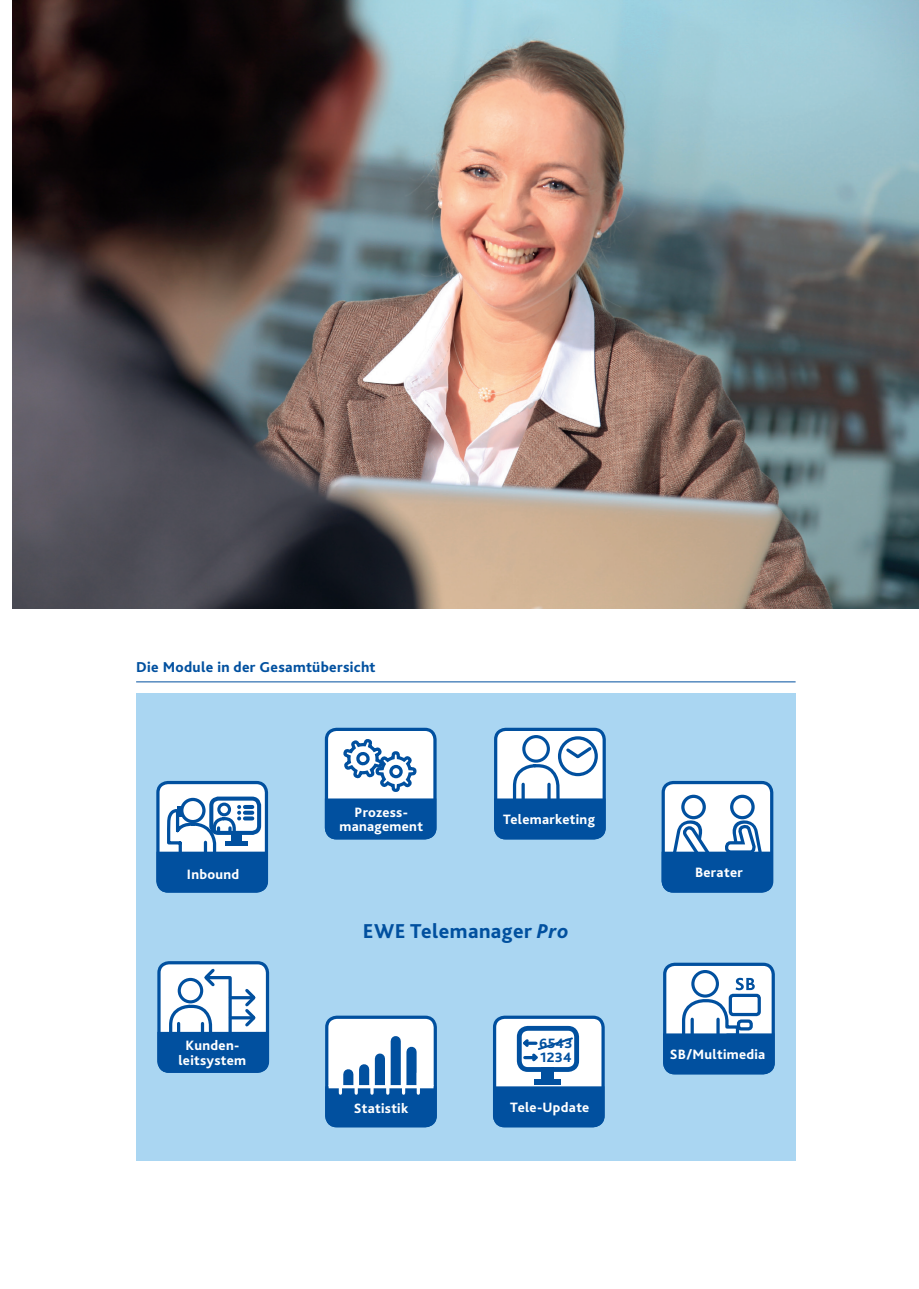
<style>
.page{position:relative;width:919px;height:1289px;background:#fff}
.page>*{position:absolute;margin:0;border:0;box-sizing:border-box;transform-origin:0 0}
.t1{font:800 21px "Bliss 2";letter-spacing:.02em;color:#01509f}
.t2{font:800 15px "Bliss 2";letter-spacing:.02em;color:#01509f}
.t3{font:800 14.1px/14.1px "Bliss 2";letter-spacing:.02em;color:#fff;text-align:center}
.t4{font:800 14.1px "Bliss 2";letter-spacing:.02em;color:#01509f}
.s1{font-style:italic}
</style>
<div class="page">
<div style="left:136px;top:693px;width:659px;height:468px;background:#aad6f2"></div>
<img style="left:13px;top:0;width:905px;height:608px">
<div style="left:664px;top:964px;width:109px;height:108px;background:#fff;border-radius:10px"></div>
<svg style="left:706px;top:997px;width:22px;height:78px"></svg>
<div style="left:691px;top:970px;width:28px;height:27px;border:3px solid #01509f;border-radius:50%"></div>
<hr style="left:716px;top:1019px;width:3px;height:19px;background:#01509f">
<div style="left:663px;top:782px;width:108px;height:109px;background:#fff;border-radius:10px"></div>
<div style="left:661px;top:781px;width:112px;height:111px;border:3px solid #01509f;border-radius:10px"></div>
<svg style="left:682px;top:796px;width:22px;height:21px"></svg>
<div style="left:681px;top:794px;width:24px;height:25px;border:3px solid #01509f;border-radius:50%"></div>
<svg style="left:731px;top:796px;width:22px;height:21px"></svg>
<div style="left:730px;top:794px;width:24px;height:25px;border:3px solid #01509f;border-radius:50%"></div>
<svg style="left:603px;top:962px;width:103px;height:122px"></svg>
<svg style="left:728px;top:818px;width:68px;height:343px"></svg>
<svg style="left:661px;top:806px;width:113px;height:87px"></svg>
<div style="left:495px;top:729px;width:109px;height:108px;background:#fff;border-radius:10px"></div>
<div style="left:494px;top:727px;width:111px;height:112px;border:3px solid #01509f;border-radius:10px"></div>
<div style="left:513px;top:764px;width:46px;height:58px;background:#fff;border:3px solid #01509f;border-radius:20px"></div>
<svg style="left:494px;top:797px;width:112px;height:43px;background:#0b57a3"></svg>
<div style="left:522px;top:735px;width:28px;height:27px;border:3px solid #01509f;border-radius:50%"></div>
<hr style="left:521px;top:784px;width:3px;height:20px;background:#01509f">
<hr style="left:547px;top:784px;width:3px;height:20px;background:#01509f">
<div style="left:558px;top:736px;width:39px;height:40px;border:3px solid #01509f;border-radius:50%"></div>
<svg style="left:563px;top:744px;width:31px;height:17px"></svg>
<div style="left:494px;top:1017px;width:109px;height:108px;background:#fff;border-radius:10px"></div>
<div style="left:493px;top:1015px;width:111px;height:112px;border:3px solid #01509f;border-radius:10px"></div>
<svg style="left:493px;top:1084px;width:112px;height:44px;background:#105ba5"></svg>
<div style="left:517px;top:1025px;width:62px;height:46px;border:5px solid #01509f;border-radius:9px"></div>
<div style="left:541px;top:1067px;width:13px;height:12px;background:#01509f"></div>
<div style="left:534px;top:1079px;width:27px;height:5px;background:#01509f"></div>
<svg style="left:520px;top:1035px;width:54px;height:29px"></svg>
<div style="left:158px;top:782px;width:108px;height:109px;background:#fff;border-radius:10px"></div>
<div style="left:156px;top:781px;width:112px;height:111px;border:3px solid #01509f;border-radius:10px"></div>
<div style="left:180px;top:797px;width:25px;height:26px;border:3px solid #01509f;border-radius:50%"></div>
<div style="left:217px;top:802px;width:14px;height:14px;border:3px solid #01509f;border-radius:50%"></div>
<div style="left:209px;top:796px;width:52px;height:39px;border:4px solid #01509f;border-radius:7px"></div>
<svg style="left:156px;top:805px;width:113px;height:88px"></svg>
<div style="left:157px;top:961px;width:112px;height:111px;border:3px solid #01509f;border-radius:10px"></div>
<svg style="left:157px;top:965px;width:113px;height:108px;background:#80a7cf"></svg>
<svg style="left:228px;top:977px;width:4px;height:58px"></svg>
<hr style="left:136px;top:681px;width:659px;height:1px;background:#01509f">
<svg style="left:324px;top:727px;width:113px;height:113px;background:#7ba4cd"></svg>
<div style="left:327px;top:1017px;width:108px;height:108px;background:#fff;border-radius:10px"></div>
<div style="left:325px;top:1015px;width:112px;height:112px;border:3px solid #01509f;border-radius:10px"></div>
<svg style="left:325px;top:1084px;width:112px;height:44px;background:#0a57a3"></svg>
<hr style="left:339px;top:1073px;width:3px;height:20px;background:#fff">
<div style="left:343px;top:1074px;width:10px;height:20px;background:#01509f"></div>
<div style="left:359px;top:1069px;width:10px;height:25px;background:#01509f"></div>
<div style="left:375px;top:1058px;width:10px;height:36px;background:#01509f"></div>
<div style="left:390px;top:1041px;width:11px;height:53px;background:#01509f"></div>
<div style="left:406px;top:1051px;width:10px;height:43px;background:#01509f"></div>
<hr style="left:354px;top:1073px;width:4px;height:20px;background:#fff">
<hr style="left:370px;top:1073px;width:3px;height:20px;background:#fff">
<hr style="left:386px;top:1073px;width:3px;height:20px;background:#fff">
<hr style="left:402px;top:1073px;width:3px;height:20px;background:#fff">
<hr style="left:328px;top:1085px;width:105px;height:3px;background:#fff">
<svg style="left:416px;top:1073px;width:4px;height:20px"></svg>
<p class="t2" style="left:136px;top:658px;width:241px">Die Module in der Gesamtübersicht</p>
<p class="t3" style="left:187px;top:866px;width:54px">Inbound</p>
<p class="t3" style="left:339px;top:804px;width:85px">Prozess&shy;management</p>
<p class="t3" style="left:503px;top:812px;width:93px">Telemarketing</p>
<p class="t3" style="left:178px;top:1038px;width:69px">Kunden&shy;leitsystem</p>
<h1 class="t1" style="left:363px;top:918px;width:207px">EWE Telemanager <span class="s1">Pro</span></h1>
<p class="t4" style="left:539px;top:1034px;width:35px">6543</p>
<p class="t3" style="left:354px;top:1101px;width:56px">Statistik</p>
<p class="t4" style="left:540px;top:1048px;width:33px">1234</p>
<p class="t3" style="left:510px;top:1099px;width:81px">Tele-Update</p>
<p class="t3" style="left:695px;top:865px;width:49px">Berater</p>
<p class="t3" style="left:669px;top:1046px;width:97px">SB/Multimedia</p>
</div>
